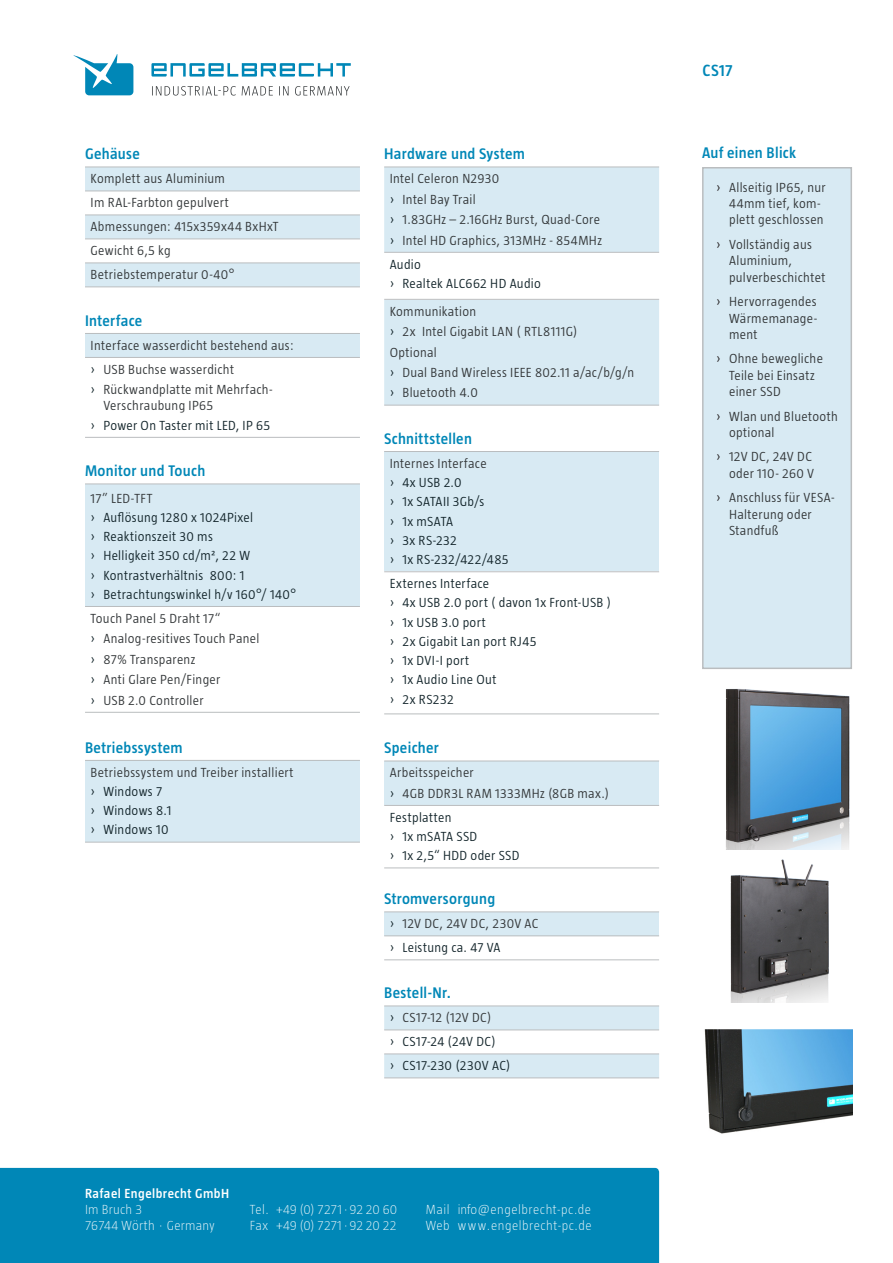
<style>
.page{position:relative;width:893px;height:1263px;background:#fff}
.page>*{position:absolute;margin:0;border:0;box-sizing:border-box;transform-origin:0 0}
.Tabellen-Überschrift{font:600 16.65px "Taz";color:#0087b7}
.Tabellen-Überschrift-2{font:600 15.75px "Taz";letter-spacing:.02em;color:#0087b7}
.Merkmal_in_Liste{font:300 13.5px/16.2px "Taz";letter-spacing:.025em;color:#333739}
.Merkmal_in_Liste-2{font:300 13.5px/19.2px "Taz";letter-spacing:.025em;color:#12242a}
.t1{font:200 13.5px/16.2px "Taz";letter-spacing:.035em;color:#fff}
.t2{font:200 13.5px/16.2px "Taz";color:#fff}
.s1{color:#12242a}
.s2{color:#333739}
.s3{font-weight:600}
.s4{color:#231f20}
</style>
<div class="page">
<div style="left:0;top:1168px;width:659px;height:95px;background:#0087b7"></div>
<svg style="left:73px;top:54px;width:60px;height:41px"></svg>
<svg style="left:152px;top:86px;width:198px;height:10px"></svg>
<svg style="left:151px;top:63px;width:200px;height:14px"></svg>
<svg style="left:85px;top:168px;width:275px;height:119px"></svg>
<hr style="left:85px;top:167px;width:275px;height:1px;background:#babdbf">
<hr style="left:85px;top:215px;width:275px;height:1px;background:#babdbf">
<hr style="left:85px;top:239px;width:275px;height:1px;background:#babdbf">
<hr style="left:85px;top:263px;width:275px;height:1px;background:#babdbf">
<hr style="left:85px;top:287px;width:275px;height:1px;background:#babdbf">
<hr style="left:85px;top:191px;width:275px;height:1px;background:#babdbf">
<div style="left:85px;top:333px;width:275px;height:24px;background:#d8eaf3"></div>
<hr style="left:85px;top:437px;width:275px;height:1px;background:#babdbf">
<hr style="left:85px;top:357px;width:275px;height:1px;background:#babdbf">
<hr style="left:85px;top:333px;width:275px;height:1px;background:#babdbf">
<div style="left:85px;top:484px;width:275px;height:122px;background:#d8eaf3"></div>
<hr style="left:85px;top:606px;width:275px;height:1px;background:#babdbf">
<hr style="left:85px;top:712px;width:275px;height:1px;background:#babdbf">
<hr style="left:85px;top:484px;width:275px;height:1px;background:#babdbf">
<div style="left:85px;top:760px;width:275px;height:82px;background:#d8eaf3"></div>
<hr style="left:85px;top:842px;width:275px;height:1px;background:#babdbf">
<hr style="left:85px;top:760px;width:275px;height:1px;background:#babdbf">
<div style="left:384px;top:168px;width:275px;height:237px;background:#d8eaf3"></div>
<div style="left:384px;top:252px;width:275px;height:47px;background:#fff"></div>
<hr style="left:384px;top:167px;width:275px;height:1px;background:#babdbf">
<hr style="left:384px;top:299px;width:275px;height:1px;background:#babdbf">
<hr style="left:384px;top:405px;width:275px;height:1px;background:#babdbf">
<hr style="left:384px;top:252px;width:275px;height:1px;background:#babdbf">
<div style="left:384px;top:451px;width:275px;height:121px;background:#d8eaf3"></div>
<hr style="left:384px;top:571px;width:275px;height:1px;background:#babdbf">
<hr style="left:384px;top:714px;width:275px;height:1px;background:#babdbf">
<hr style="left:384px;top:451px;width:275px;height:1px;background:#babdbf">
<div style="left:703px;top:168px;width:148px;height:500px;background:#d8eaf3"></div>
<div style="left:702px;top:167px;width:150px;height:502px;border:2px solid #babdbf"></div>
<img style="left:726px;top:689px;width:124px;height:160px">
<img style="left:730px;top:859px;width:99px;height:143px">
<img style="left:704px;top:1030px;width:148px;height:104px">
<div style="left:384px;top:761px;width:275px;height:44px;background:#d8eaf3"></div>
<hr style="left:384px;top:805px;width:275px;height:1px;background:#babdbf">
<hr style="left:384px;top:868px;width:275px;height:1px;background:#babdbf">
<hr style="left:384px;top:761px;width:275px;height:1px;background:#babdbf">
<div style="left:384px;top:912px;width:275px;height:24px;background:#d8eaf3"></div>
<hr style="left:384px;top:935px;width:275px;height:1px;background:#babdbf">
<hr style="left:384px;top:959px;width:275px;height:1px;background:#babdbf">
<hr style="left:384px;top:912px;width:275px;height:1px;background:#babdbf">
<div style="left:384px;top:1007px;width:275px;height:71px;background:#d8eaf3"></div>
<div style="left:384px;top:1030px;width:275px;height:24px;background:#fff"></div>
<hr style="left:384px;top:1030px;width:275px;height:1px;background:#babdbf">
<hr style="left:384px;top:1054px;width:275px;height:1px;background:#babdbf">
<hr style="left:384px;top:1078px;width:275px;height:1px;background:#babdbf">
<hr style="left:384px;top:1006px;width:275px;height:1px;background:#babdbf">
<p class="Tabellen-Überschrift-2" style="left:85px;top:145px;width:56px">Gehäuse</p>
<p class="Merkmal_in_Liste" style="left:91px;top:167px;width:189px;line-height:24px">Komplett aus Aluminium<br>Im RAL-Farbton gepulvert<br>Abmessungen: 415x359x44 BxHxT<br>Gewicht 6,5 kg<br>Betriebstemperatur 0-40°</p>
<p class="Tabellen-Überschrift-2" style="left:85px;top:312px;width:59px">Interface</p>
<p class="Merkmal_in_Liste" style="left:91px;top:333px;width:205px;line-height:24px">Interface wasserdicht bestehend aus: <span class="s1">›</span> USB Buchse wasserdicht</p>
<p class="Merkmal_in_Liste" style="left:103px;top:381px;width:171px;text-indent:-13px"><span class="s1">›</span> Rückwandplatte mit Mehrfach-<br>Verschraubung IP65</p>
<p class="Merkmal_in_Liste-2" style="left:91px;top:415px;width:181px">› Power On Taster mit LED, IP 65</p>
<p class="Tabellen-Überschrift-2" style="left:85px;top:462px;width:122px">Monitor und Touch</p>
<p class="Merkmal_in_Liste-2" style="left:91px;top:488px;width:207px"><span class="s2">17” LED-TFT<br></span>› Auflösung 1280 x 1024Pixel<br>› Reaktionszeit 30 ms<br>› Helligkeit 350 cd/m², 22 W<br>› Kontrastverhältnis 800: 1<br>› Betrachtungswinkel h/v 160°/ 140°</p>
<p class="Merkmal_in_Liste" style="left:91px;top:608px;width:170px;line-height:20.4px">Touch Panel 5 Draht 17“<br><span class="s1">›</span> Analog-resitives Touch Panel <span class="s1">›</span> 87% Transparenz<br><span class="s1">›</span> Anti Glare Pen/Finger<br><span class="s1">›</span> USB 2.0 Controller</p>
<p class="Tabellen-Überschrift-2" style="left:85px;top:738px;width:99px">Betriebssystem</p>
<p class="Merkmal_in_Liste" style="left:91px;top:762px;width:205px;line-height:19.2px">Betriebssystem und Treiber installiert <span class="s1">› Windows 7<br>› Windows 8.1<br>› Windows 10</span></p>
<p class="Tabellen-Überschrift-2" style="left:384px;top:145px;width:142px">Hardware und System</p>
<p class="Merkmal_in_Liste" style="left:390px;top:168px;width:214px;line-height:20.4px">Intel Celeron N2930<br><span class="s1">›</span> Intel Bay Trail<br><span class="s1">›</span> 1.83GHz – 2.16GHz Burst, Quad-Core <span class="s1">›</span> Intel HD Graphics, 313MHz - 854MHz</p>
<p class="Merkmal_in_Liste-2" style="left:390px;top:254px;width:153px">Audio<br>› Realtek ALC662 HD Audio</p>
<p class="Merkmal_in_Liste" style="left:390px;top:301px;width:246px;line-height:20.4px">Kommunikation<br><span class="s1">›</span> 2x Intel Gigabit LAN ( RTL8111G)<br>Optional<br><span class="s1">›</span> Dual Band Wireless IEEE 802.11 a/ac/b/g/n <span class="s1">›</span> Bluetooth 4.0</p>
<p class="Tabellen-Überschrift-2" style="left:384px;top:430px;width:89px">Schnittstellen</p>
<p class="Merkmal_in_Liste-2" style="left:390px;top:453px;width:120px"><span class="s2">Internes Interface<br></span>› 4x USB 2.0<br>› 1x SATAII 3Gb/s<br>› 1x mSATA<br>› 3x RS-232<br>› 1x RS-232/422/485</p>
<p class="Merkmal_in_Liste-2" style="left:390px;top:574px;width:223px">Externes Interface<br>› 4x USB 2.0 port ( davon 1x Front-USB ) › 1x USB 3.0 port<br>› 2x Gigabit Lan port RJ45<br>› 1x DVI-I port<br>› 1x Audio Line Out<br>› 2x RS232</p>
<p class="Tabellen-Überschrift-2" style="left:384px;top:739px;width:56px">Speicher</p>
<p class="Merkmal_in_Liste" style="left:390px;top:764px;width:86px">Arbeitsspeicher</p>
<p class="Merkmal_in_Liste" style="left:390px;top:785px;width:221px"><span class="s1">›</span> 4GB DDR3L RAM 1333MHz (8GB max.)</p>
<p class="Merkmal_in_Liste-2" style="left:390px;top:807px;width:63px">Festplatten</p>
<p class="Merkmal_in_Liste-2" style="left:390px;top:827px;width:89px">› 1x mSATA SSD</p>
<p class="Merkmal_in_Liste-2" style="left:390px;top:846px;width:131px">› 1x 2,5“ HDD oder SSD</p>
<p class="Tabellen-Überschrift-2" style="left:384px;top:890px;width:112px">Stromversorgung</p>
<p class="Merkmal_in_Liste" style="left:390px;top:915px;width:150px"><span class="s1">›</span> 12V DC, 24V DC, 230V AC</p>
<p class="Merkmal_in_Liste-2" style="left:390px;top:938px;width:112px">› Leistung ca. 47 VA</p>
<p class="Tabellen-Überschrift-2" style="left:384px;top:984px;width:68px">Bestell-Nr.</p>
<p class="Merkmal_in_Liste" style="left:390px;top:1009px;width:103px"><span class="s1">›</span> CS17-12 (12V DC)</p>
<p class="Merkmal_in_Liste-2" style="left:390px;top:1032px;width:108px">› CS17-24 (24V DC)</p>
<p class="Merkmal_in_Liste-2" style="left:390px;top:1056px;width:122px">› CS17-230 (230V AC)</p>
<p class="t1" style="left:85px;top:1185px;width:146px"><span class="s3">Rafael Engelbrecht GmbH<br></span>Im Bruch 3<br>76744 Wörth · Germany</p>
<p class="t2" style="left:250px;top:1201px;width:149px">Tel. +49 (0) 7271 · 92 20 60<br>Fax +49 (0) 7271 · 92 20 22</p>
<p class="t1" style="left:426px;top:1201px;width:167px">Mail info@engelbrecht-pc.de<br>Web www.engelbrecht-pc.de</p>
<p class="Tabellen-Überschrift" style="left:703px;top:61px;width:31px">CS17</p>
<p class="Tabellen-Überschrift-2" style="left:702px;top:143px;width:95px">Auf einen Blick</p>
<p class="Merkmal_in_Liste" style="left:729px;top:179px;width:98px;text-indent:-13px"><span class="s4">›</span> Allseitig IP65, nur<br>44mm tief, kom&shy;plett geschlossen</p>
<p class="Merkmal_in_Liste" style="left:729px;top:236px;width:98px;text-indent:-13px"><span class="s4">›</span> Vollständig aus<br>Aluminium, pulverbeschichtet</p>
<p class="Merkmal_in_Liste" style="left:729px;top:293px;width:90px;text-align:justify;text-indent:-13px"><span class="s4">›</span> Hervorragendes Wärmemanage&shy;ment</p>
<p class="Merkmal_in_Liste" style="left:729px;top:351px;width:95px;text-indent:-13px"><span class="s4">›</span> Ohne bewegliche<br>Teile bei Einsatz einer SSD</p>
<p class="Merkmal_in_Liste" style="left:729px;top:408px;width:110px;text-indent:-13px"><span class="s4">›</span> Wlan und Bluetooth optional</p>
<p class="Merkmal_in_Liste" style="left:716px;top:449px;width:99px;text-align:right"><span class="s4">›</span> 12V DC, 24V DC oder 110- 260 V</p>
<p class="Merkmal_in_Liste" style="left:729px;top:489px;width:107px;text-indent:-13px"><span class="s4">›</span> Anschluss für VESA-<br>Halterung oder<br>Standfuß</p>
</div>
